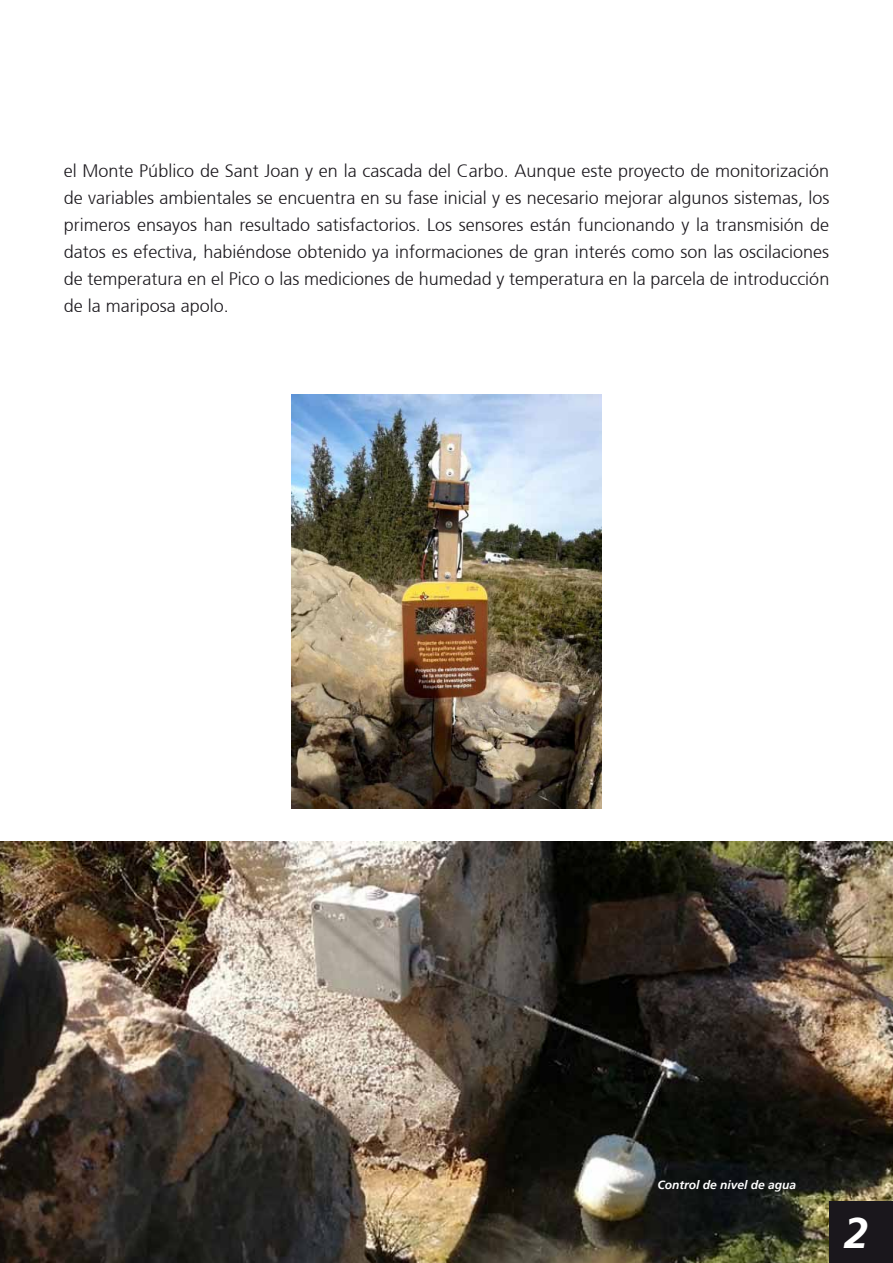
<style>
.page{position:relative;width:893px;height:1263px;background:#fff}
.page>*{position:absolute;margin:0;border:0;box-sizing:border-box;transform-origin:0 0}
.t1{font:italic 700 43.5px "Frutiger 66";color:#fff}
.t2{font:300 18px/27px "Frutiger 45";color:#1a171c;text-align:justify}
.t3{font:italic 700 12px "Frutiger 66";color:#fff}
</style>
<div class="page">
<img style="left:0;top:842px;width:893px;height:421px">
<div style="left:830px;top:1201px;width:63px;height:62px;background:#1a171c"></div>
<img style="left:292px;top:395px;width:310px;height:413px">
<p class="t2" style="left:64px;top:157px;width:767px">el Monte Público de Sant Joan y en la cascada del Carbo. Aunque este proyecto de monitorización de variables ambientales se encuentra en su fase inicial y es necesario mejorar algunos sistemas, los primeros ensayos han resultado satisfactorios. Los sensores están funcionando y la transmisión de datos es efectiva, habiéndose obtenido ya informaciones de gran interés como son las oscilaciones de temperatura en el Pico o las mediciones de humedad y temperatura en la parcela de introducción de la mariposa apolo.</p>
<p class="t3" style="left:657px;top:1178px;width:140px">Control de nivel de agua</p>
<h1 class="t1" style="left:844px;top:1208px;width:26px">2</h1>
</div>
